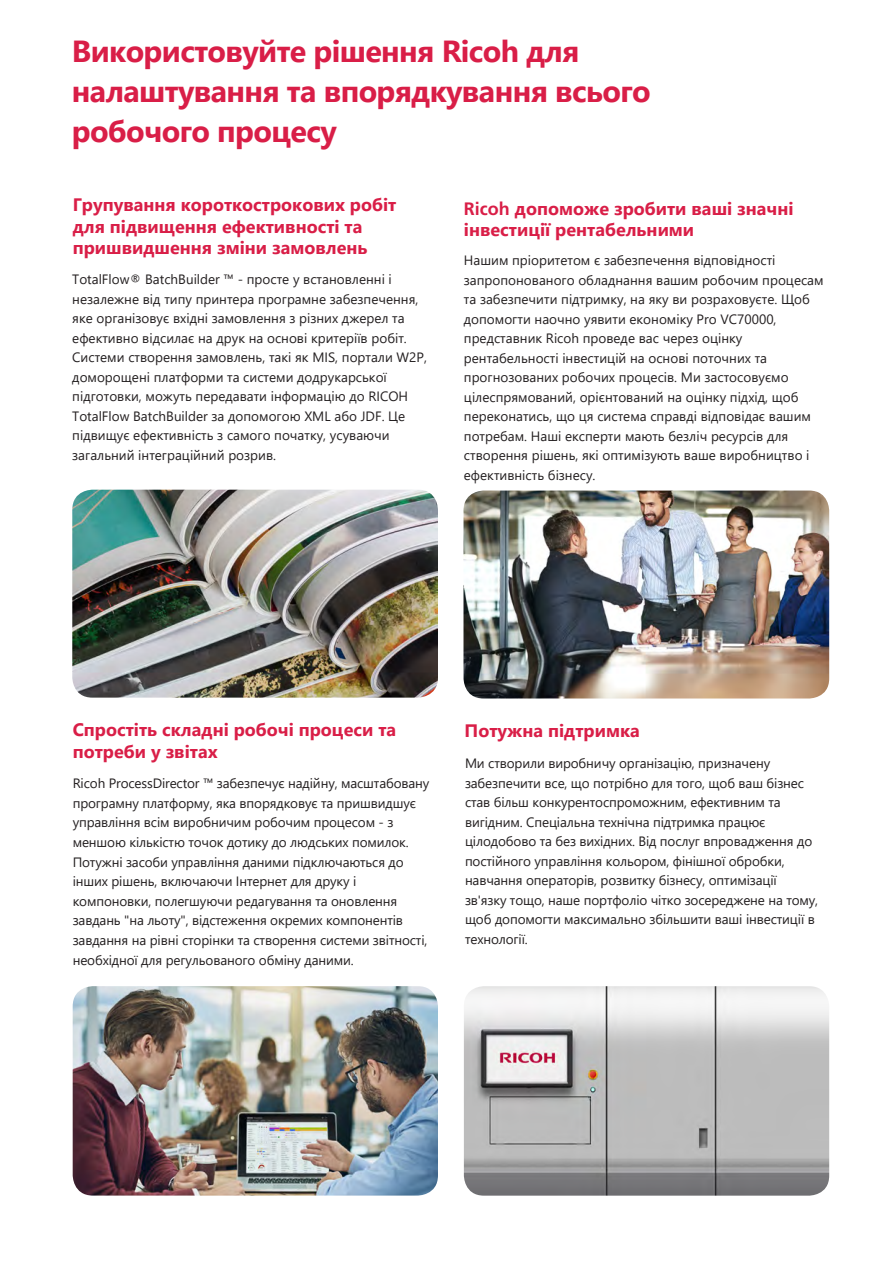
<style>
.page{position:relative;width:893px;height:1263px;background:#fff}
.page>*{position:absolute;margin:0;border:0;box-sizing:border-box;transform-origin:0 0}
.PG2_RIC2012-Pg4_Page{font:700 30.45px/39.9px "Segoe UI";letter-spacing:-.02em;color:#d91e47}
.PG2_RIC2012-Pg4_Sect{font:700 18px/21.6px "Segoe UI";color:#d91e47}
.PG2_RIC2012-Pg4_Sect-2{font:13.5px/19.5px "Segoe UI";color:#231f20}
.s1{font-family:"Frutiger LT Std"}
</style>
<div class="page">
<img style="left:72px;top:490px;width:366px;height:208px">
<img style="left:73px;top:986px;width:365px;height:209px">
<img style="left:464px;top:986px;width:365px;height:210px">
<img style="left:463px;top:490px;width:366px;height:208px">
<p class="PG2_RIC2012-Pg4_Page" style="left:72px;top:29px;width:580px">Використовуйте рішення Ricoh для налаштування та впорядкування всього робочого процесу</p>
<p class="PG2_RIC2012-Pg4_Sect" style="left:73px;top:192px;width:325px">Групування короткострокових робіт для підвищення ефективності та пришвидшення зміни замовлень</p>
<p class="PG2_RIC2012-Pg4_Sect-2" style="left:72px;top:269px;width:356px">TotalFlow® BatchBuilder ™ - просте у встановленні і незалежне від типу принтера програмне забезпечення, яке організовує вхідні замовлення з різних джерел та ефективно відсилає на друк на основі критеріїв робіт.<br>Системи створення замовлень, такі як MIS, портали W2P, доморощені платформи та системи додрукарської підготовки, можуть передавати інформацію до RICOH TotalFlow BatchBuilder за допомогою XML або JDF. Це підвищує ефективність з самого початку, усуваючи загальний інтеграційний розрив.</p>
<p class="PG2_RIC2012-Pg4_Sect" style="left:464px;top:196px;width:331px"><span class="s1">Ricoh</span> допоможе зробити ваші значні інвестиції рентабельними</p>
<p class="PG2_RIC2012-Pg4_Sect-2" style="left:464px;top:249px;width:361px">Нашим пріоритетом є забезпечення відповідності запропонованого обладнання вашим робочим процесам та забезпечити підтримку, на яку ви розраховуєте. Щоб допомогти наочно уявити економіку Pro VC70000, представник Ricoh проведе вас через оцінку рентабельності інвестицій на основі поточних та прогнозованих робочих процесів. Ми застосовуємо цілеспрямований, орієнтований на оцінку підхід, щоб переконатись, що ця система справді відповідає вашим потребам. Наші експерти мають безліч ресурсів для створення рішень, які оптимізують ваше виробництво і ефективність бізнесу.</p>
<p class="PG2_RIC2012-Pg4_Sect" style="left:73px;top:718px;width:325px">Спростіть складні робочі процеси та потреби у звітах</p>
<p class="PG2_RIC2012-Pg4_Sect-2" style="left:73px;top:772px;width:358px">Ricoh ProcessDirector ™ забезпечує надійну, масштабовану програмну платформу, яка впорядковує та пришвидшує управління всім виробничим робочим процесом - з меншою кількістю точок дотику до людських помилок.<br>Потужні засоби управління даними підключаються до інших рішень, включаючи Інтернет для друку і компоновки, полегшуючи редагування та оновлення завдань "на льоту", відстеження окремих компонентів завдання на рівні сторінки та створення системи звітності, необхідної для регульованого обміну даними.</p>
<p class="PG2_RIC2012-Pg4_Sect" style="left:465px;top:719px;width:177px">Потужна підтримка</p>
<p class="PG2_RIC2012-Pg4_Sect-2" style="left:465px;top:752px;width:355px">Ми створили виробничу організацію, призначену забезпечити все, що потрібно для того, щоб ваш бізнес став більш конкурентоспроможним, ефективним та вигідним. Спеціальна технічна підтримка працює цілодобово та без вихідних. Від послуг впровадження до постійного управління кольором, фінішної обробки, навчання операторів, розвитку бізнесу, оптимізації зв'язку тощо, наше портфоліо чітко зосереджене на тому, щоб допомогти максимально збільшити ваші інвестиції в технології.</p>
</div>
